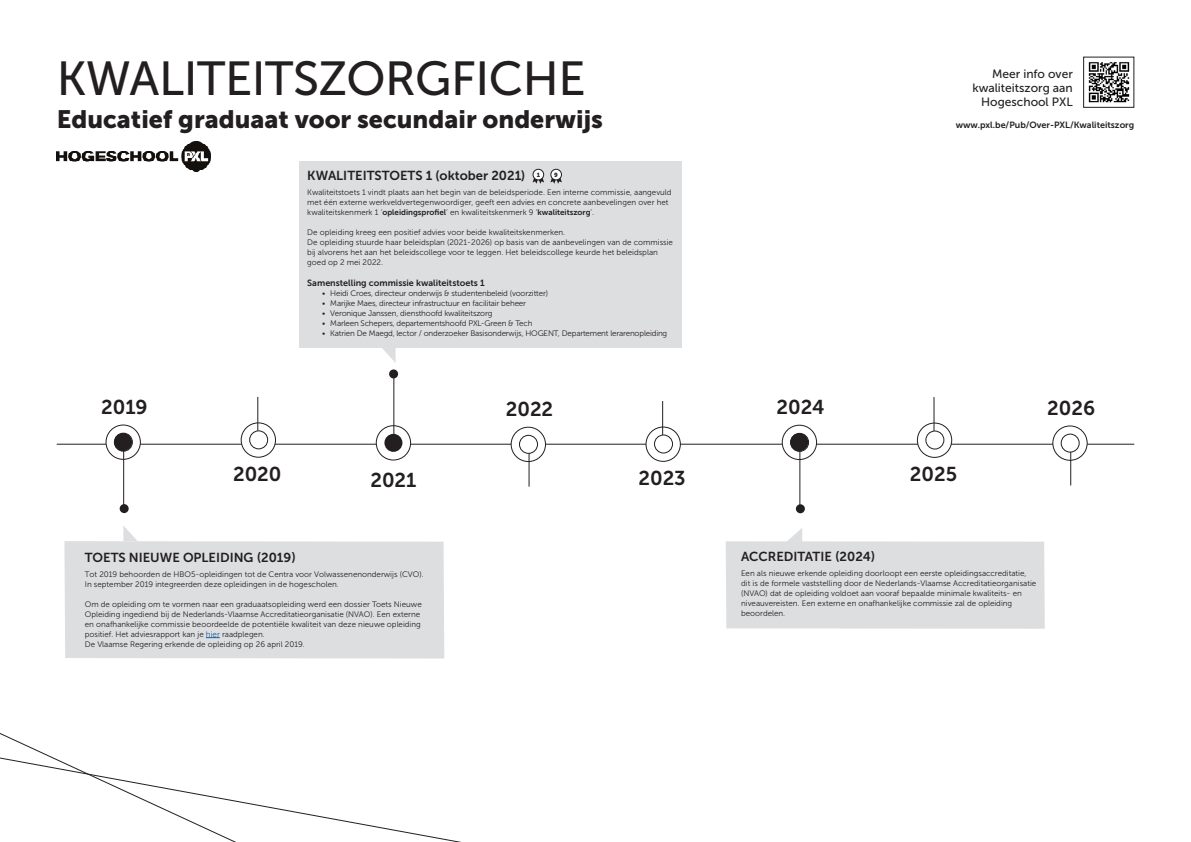
<style>
.page{position:relative;width:1191px;height:842px;background:#fff}
.page>*{position:absolute;margin:0;border:0;box-sizing:border-box;transform-origin:0 0}
.t1{font:47.7px "Museo Sans 500";letter-spacing:-.01em;color:#231f20}
.t2{font:25px "Museo Sans 900";color:#231f20}
.t3{font:20px "Museo Sans 700";color:#231f20}
.t4{font:13px "Museo Sans 700";color:#231f20}
.t5{font:12px "Museo Sans 500";color:#231f20}
.t6{font:9px "Museo Sans 700";color:#231f20}
.Opsomming_bolletjes{font:8px/10px "Museo Sans 300";color:#231f20}
.Opsomming_bolletjes-2{font:8px "Museo Sans 300";letter-spacing:-.02em;color:#231f20}
.t7{font:6px "Museo Sans 900";color:#231f20}
.s1{font-family:"Museo Sans 700"}
.s2{color:#175d9e}
</style>
<div class="page">
<img style="left:57px;top:142px;width:154px;height:30px">
<img style="left:1088px;top:62px;width:42px;height:41px">
<div style="left:1083px;top:57px;width:51px;height:51px;border:1px solid #231f20"></div>
<svg style="left:0;top:658px;width:305px;height:184px"></svg>
<div style="left:64px;top:541px;width:380px;height:117px;background:#dddee0"></div>
<hr style="left:57px;top:444px;width:1077px;height:1px;background:#231f20">
<div style="left:241px;top:423px;width:34px;height:34px;background:#fff;border-radius:50%"></div>
<div style="left:241px;top:422px;width:35px;height:36px;border:1px solid #231f20;border-radius:50%"></div>
<div style="left:249px;top:430px;width:19px;height:19px;border:1px solid #231f20;border-radius:50%"></div>
<hr style="left:257px;top:397px;width:1px;height:34px;background:#231f20">
<svg style="left:123px;top:526px;width:14px;height:15px"></svg>
<svg style="left:106px;top:425px;width:34px;height:34px"></svg>
<div style="left:106px;top:424px;width:35px;height:36px;border:1px solid #231f20;border-radius:50%"></div>
<div style="left:114px;top:433px;width:19px;height:19px;border:1px solid #231f20;border-radius:50%"></div>
<div style="left:114px;top:433px;width:18px;height:18px;background:#231f20;border-radius:50%"></div>
<hr style="left:123px;top:442px;width:1px;height:69px;background:#231f20">
<div style="left:120px;top:504px;width:9px;height:9px;background:#231f20;border-radius:50%"></div>
<svg style="left:646px;top:427px;width:34px;height:34px"></svg>
<div style="left:645px;top:426px;width:36px;height:36px;border:1px solid #231f20;border-radius:50%"></div>
<div style="left:654px;top:435px;width:18px;height:18px;background:#fff;border-radius:50%"></div>
<div style="left:654px;top:434px;width:19px;height:19px;border:1px solid #231f20;border-radius:50%"></div>
<hr style="left:662px;top:401px;width:1px;height:34px;background:#231f20">
<div style="left:511px;top:427px;width:34px;height:34px;background:#fff;border-radius:50%"></div>
<div style="left:510px;top:427px;width:36px;height:35px;border:1px solid #231f20;border-radius:50%"></div>
<div style="left:519px;top:435px;width:19px;height:19px;border:1px solid #231f20;border-radius:50%"></div>
<hr style="left:528px;top:453px;width:1px;height:34px;background:#231f20">
<svg style="left:206px;top:637px;width:14px;height:1px"></svg>
<div style="left:376px;top:426px;width:34px;height:34px;background:#fff;border-radius:50%"></div>
<div style="left:376px;top:425px;width:35px;height:35px;border:1px solid #231f20;border-radius:50%"></div>
<div style="left:384px;top:434px;width:18px;height:18px;background:#231f20;border-radius:50%"></div>
<hr style="left:393px;top:374px;width:1px;height:69px;background:#231f20">
<div style="left:389px;top:369px;width:9px;height:9px;background:#231f20;border-radius:50%"></div>
<div style="left:782px;top:425px;width:34px;height:34px;background:#fff;border-radius:50%"></div>
<div style="left:781px;top:425px;width:36px;height:35px;border:1px solid #231f20;border-radius:50%"></div>
<div style="left:790px;top:433px;width:19px;height:19px;border:1px solid #231f20;border-radius:50%"></div>
<div style="left:790px;top:433px;width:18px;height:18px;background:#231f20;border-radius:50%"></div>
<hr style="left:799px;top:442px;width:1px;height:69px;background:#231f20">
<div style="left:796px;top:504px;width:9px;height:9px;background:#231f20;border-radius:50%"></div>
<svg style="left:726px;top:528px;width:318px;height:101px"></svg>
<div style="left:917px;top:423px;width:34px;height:34px;background:#fff;border-radius:50%"></div>
<div style="left:917px;top:423px;width:35px;height:35px;border:1px solid #231f20;border-radius:50%"></div>
<div style="left:925px;top:430px;width:19px;height:19px;border:1px solid #231f20;border-radius:50%"></div>
<hr style="left:933px;top:397px;width:1px;height:34px;background:#231f20">
<svg style="left:1052px;top:426px;width:35px;height:34px"></svg>
<div style="left:1052px;top:425px;width:35px;height:36px;border:1px solid #231f20;border-radius:50%"></div>
<div style="left:1061px;top:434px;width:18px;height:18px;background:#fff;border-radius:50%"></div>
<div style="left:1060px;top:434px;width:19px;height:19px;border:1px solid #231f20;border-radius:50%"></div>
<hr style="left:1070px;top:452px;width:1px;height:33px;background:#231f20">
<div style="left:299px;top:161px;width:383px;height:186px;background:#dddee0"></div>
<svg style="left:381px;top:347px;width:14px;height:15px"></svg>
<svg style="left:550px;top:177px;width:12px;height:7px"></svg>
<div style="left:551px;top:169px;width:10px;height:11px;background:#fff;border-radius:50%"></div>
<div style="left:550px;top:169px;width:12px;height:11px;border:1px solid #231f20;border-radius:50%"></div>
<svg style="left:532px;top:177px;width:12px;height:7px"></svg>
<div style="left:533px;top:169px;width:10px;height:11px;background:#fff;border-radius:50%"></div>
<div style="left:532px;top:169px;width:12px;height:11px;border:1px solid #231f20;border-radius:50%"></div>
<p class="t1" style="left:57px;top:53px;width:530px">KWALITEITSZORGFICHE</p>
<p class="t2" style="left:57px;top:105px;width:548px">Educatief graduaat voor secundair onderwijs</p>
<p class="t3" style="left:101px;top:395px;width:48px">2019</p>
<p class="t3" style="left:233px;top:463px;width:50px">2020</p>
<p class="t4" style="left:307px;top:169px;width:219px">KWALITEITSTOETS 1 (oktober 2021)</p>
<p class="Opsomming_bolletjes" style="left:307px;top:188px;width:366px">Kwaliteitstoets 1 vindt plaats aan het begin van de beleidsperiode. Een interne commissie, aangevuld met één externe werkveldvertegenwoordiger, geeft een advies en concrete aanbevelingen over het kwaliteitskenmerk 1 ‘<span class="s1">opleidingsprofiel</span>’ en kwaliteitskenmerk 9 ‘<span class="s1">kwaliteitszorg</span>’.</p>
<p class="Opsomming_bolletjes" style="left:307px;top:228px;width:259px">De opleiding kreeg een positief advies voor beide kwaliteitskenmerken.</p>
<p class="Opsomming_bolletjes" style="left:307px;top:238px;width:367px">De opleiding stuurde haar beleidsplan (2021-2026) op basis van de aanbevelingen van de commissie bij alvorens het aan het beleidscollege voor te leggen. Het beleidscollege keurde het beleidsplan goed op 2 mei 2022.</p>
<p class="t6" style="left:307px;top:278px;width:179px">Samenstelling commissie kwaliteitstoets 1</p>
<p class="Opsomming_bolletjes-2" style="left:322px;top:289px;width:227px">• Heidi Croes, directeur onderwijs &amp; studentenbeleid (voorzitter)</p>
<p class="Opsomming_bolletjes-2" style="left:322px;top:299px;width:205px">• Marijke Maes, directeur infrastructuur en facilitair beheer</p>
<p class="Opsomming_bolletjes-2" style="left:322px;top:309px;width:172px">• Veronique Janssen, diensthoofd kwaliteitszorg</p>
<p class="Opsomming_bolletjes-2" style="left:322px;top:319px;width:212px">• Marleen Schepers, departementshoofd PXL-Green &amp; Tech</p>
<p class="Opsomming_bolletjes-2" style="left:322px;top:329px;width:346px">• Katrien De Maegd, lector / onderzoeker Basisonderwijs, HOGENT, Departement lerarenopleiding</p>
<p class="t7" style="left:536px;top:172px;width:5px">1</p>
<p class="t7" style="left:554px;top:172px;width:5px">9</p>
<p class="t3" style="left:370px;top:469px;width:48px">2021</p>
<p class="t3" style="left:506px;top:398px;width:49px">2022</p>
<p class="t3" style="left:638px;top:467px;width:49px">2023</p>
<p class="t4" style="left:85px;top:550px;width:213px">TOETS NIEUWE OPLEIDING (2019)</p>
<p class="Opsomming_bolletjes" style="left:85px;top:569px;width:340px">Tot 2019 behoorden de HBO5-opleidingen tot de Centra voor Volwassenenonderwijs (CVO).</p>
<p class="Opsomming_bolletjes" style="left:85px;top:579px;width:255px">In september 2019 integreerden deze opleidingen in de hogescholen.</p>
<p class="Opsomming_bolletjes" style="left:85px;top:599px;width:338px">Om de opleiding om te vormen naar een graduaatsopleiding werd een dossier Toets Nieuwe Opleiding ingediend bij de Nederlands-Vlaamse Accreditatieorganisatie (NVAO). Een externe en onafhankelijke commissie beoordeelde de potentiële kwaliteit van deze nieuwe opleiding positief. Het adviesrapport kan je <span class="s2">hier</span> raadplegen.</p>
<p class="Opsomming_bolletjes" style="left:85px;top:639px;width:221px">De Vlaamse Regering erkende de opleiding op 26 april 2019.</p>
<p class="t5" style="left:992px;top:68px;width:82px">Meer info over</p>
<p class="t5" style="left:972px;top:82px;width:102px">kwaliteitszorg aan</p>
<p class="t5" style="left:981px;top:96px;width:93px">Hogeschool PXL</p>
<p class="t6" style="left:955px;top:119px;width:180px">www.pxl.be/Pub/Over-PXL/Kwaliteitszorg</p>
<p class="t3" style="left:776px;top:396px;width:50px">2024</p>
<p class="t3" style="left:910px;top:463px;width:49px">2025</p>
<p class="t3" style="left:1047px;top:396px;width:49px">2026</p>
<p class="t4" style="left:741px;top:549px;width:136px">ACCREDITATIE (2024)</p>
<p class="Opsomming_bolletjes" style="left:741px;top:568px;width:297px">Een als nieuwe erkende opleiding doorloopt een eerste opleidingsaccreditatie, dit is de formele vaststelling door de Nederlands-Vlaamse Accreditatieorganisatie (NVAO) dat de opleiding voldoet aan vooraf bepaalde minimale kwaliteits- en niveauvereisten. Een externe en onafhankelijke commissie zal de opleiding beoordelen.</p>
</div>
